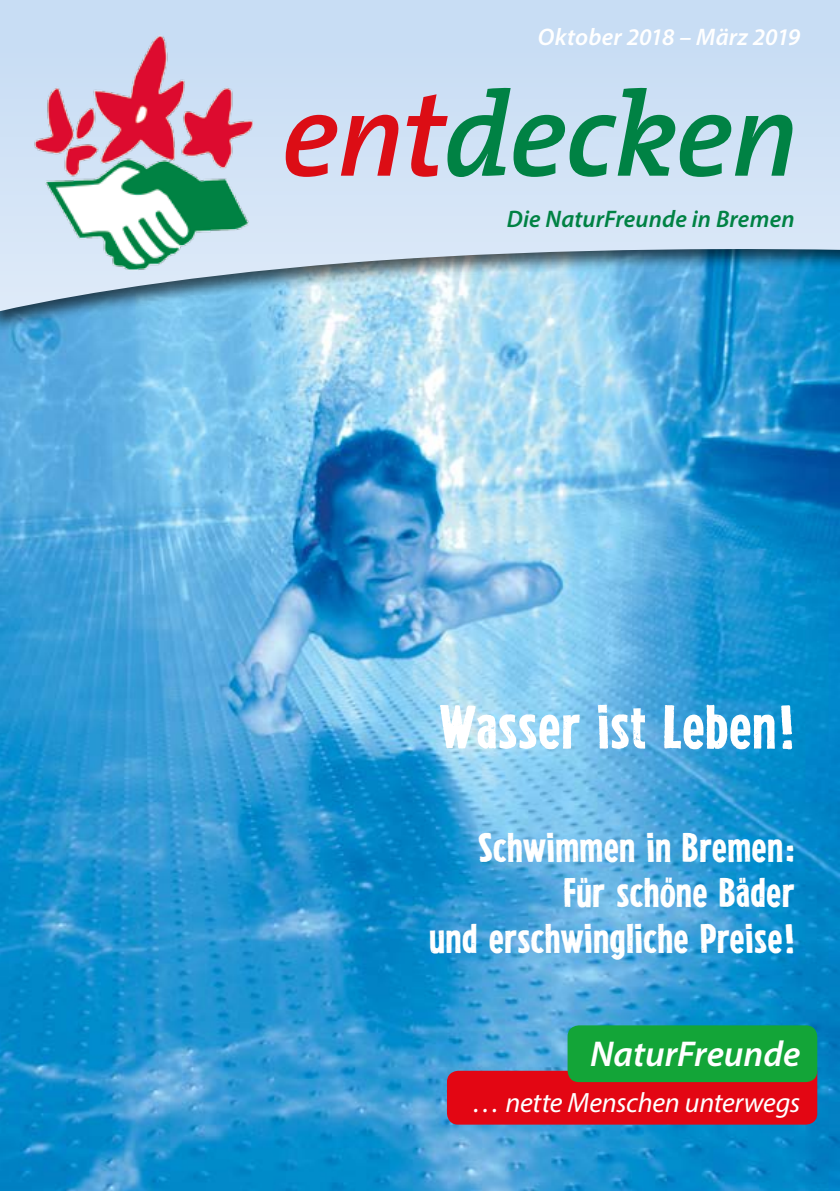
<style>
.page{position:relative;width:840px;height:1191px;background:#fff}
.page>*{position:absolute;margin:0;border:0;box-sizing:border-box;transform-origin:0 0}
.t1{font:60px "Lenka";letter-spacing:-.005em;color:#fff}
.t2{font:40px/45.4px "Lenka";letter-spacing:.005em;color:#fff;text-align:right}
.t3{font:italic 600 36px "Myriad Pro";color:#fff}
.t4{font:italic 28px "Myriad Pro";letter-spacing:-.01em;color:#fff}
.t5{font:italic 600 24px "Myriad Pro";letter-spacing:.005em;color:#008244}
.t6{font:italic 600 24px "Myriad Pro";letter-spacing:.01em;color:#fff}
</style>
<div class="page">
<img style="left:0;top:333px;width:839px;height:858px">
<div style="left:0;top:0;width:839px;height:333px;background:#000;opacity:.63"></div>
<svg style="left:0;top:0;width:839px;height:311px"></svg>
<svg style="left:285px;top:88px;width:508px;height:89px"></svg>
<img style="left:21px;top:35px;width:248px;height:236px">
<div style="left:446px;top:1070px;width:370px;height:54px;background:#e30613"></div>
<div style="left:567px;top:1025px;width:249px;height:57px;background:#13a538;border-radius:11px"></div>
<p class="t6" style="left:537px;top:22px;width:264px">Oktober 2018 – März 2019</p>
<p class="t5" style="left:506px;top:203px;width:289px">Die NaturFreunde in Bremen</p>
<h1 class="t1" style="left:438px;top:692px;width:357px">Wasser ist Leben!</h1>
<p class="t2" style="left:429px;top:824px;width:366px">Schwimmen in Bremen:<br>Für schöne Bäder<br>und erschwingliche Preise!</p>
<p class="t3" style="left:590px;top:1031px;width:211px">NaturFreunde</p>
<p class="t4" style="left:472px;top:1084px;width:329px">… nette Menschen unterwegs</p>
</div>
